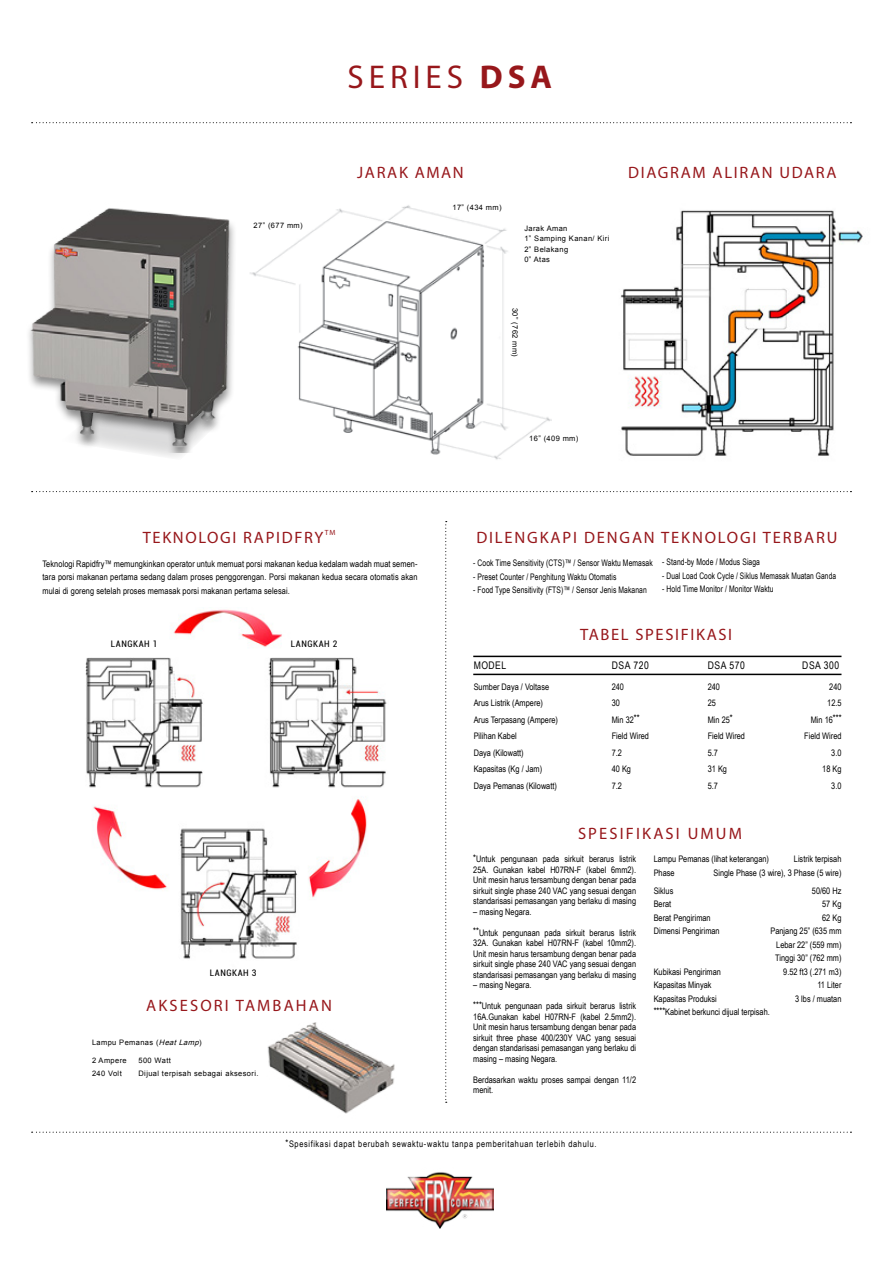
<style>
.page{position:relative;width:893px;height:1263px;background:#fff}
.page>*{position:absolute;margin:0;border:0;box-sizing:border-box;transform-origin:0 0}
.t1{font:33px "Myriad Pro";letter-spacing:.15em;color:#97171b}
.t2{font:16.5px "Myriad Pro";letter-spacing:.11em;color:#97171b}
.t3{font:16.5px "Myriad Pro";letter-spacing:.13em;color:#97171b}
.t4{font:10.5px "Arial Narrow";letter-spacing:.05em;color:#000}
.t5{font:9px/16.5px "Arial Narrow";color:#000}
.t6{font:9px "Arial Narrow";color:#000;scale:.92 1}
.t7{font:9px "Arial Narrow";letter-spacing:.07em;color:#000}
.t8{font:9px "Arial Narrow";color:#000;scale:.9 1}
.t9{font:condensed 9px "Roboto";letter-spacing:.06em;color:#000}
.t10{font:7.5px/10.5px "Arial";letter-spacing:.05em;color:#000}
.t11{font:7.5px "Myriad Pro";color:#97171b}
.s1{font-weight:700}
.s2{font-style:italic}
</style>
<div class="page">
<img style="left:250px;top:205px;width:302px;height:255px">
<img style="left:29px;top:208px;width:205px;height:245px">
<img style="left:620px;top:210px;width:243px;height:246px">
<svg style="left:32px;top:122px;width:819px;height:1px"></svg>
<svg style="left:32px;top:491px;width:819px;height:1px"></svg>
<svg style="left:445px;top:521px;width:2px;height:582px"></svg>
<img style="left:85px;top:609px;width:302px;height:350px">
<img style="left:267px;top:1022px;width:128px;height:92px">
<img style="left:387px;top:1172px;width:107px;height:56px">
<svg style="left:32px;top:1132px;width:819px;height:1px"></svg>
<hr style="left:473px;top:656px;width:368px;height:1px;background:#000">
<hr style="left:473px;top:674px;width:368px;height:1px;background:#000">
<h1 class="t1" style="left:348px;top:57px;width:206px">SERIES <span class="s1">DSA</span></h1>
<h2 class="t2" style="left:357px;top:163px;width:108px">JARAK AMAN</h2>
<h2 class="t2" style="left:628px;top:163px;width:210px">DIAGRAM ALIRAN UDARA</h2>
<p class="t10" style="left:254px;top:220px;width:51px">27” (677 mm)</p>
<p class="t10" style="left:453px;top:202px;width:51px">17” (434 mm)</p>
<p class="t10" style="left:524px;top:223px;width:86px">Jarak Aman<br>1” Samping Kanan/ Kiri<br>2” Belakang<br>0” Atas</p>
<p class="t10" style="left:520px;top:308px;width:51px;rotate:90deg">30” (762 mm)</p>
<p class="t10" style="left:529px;top:433px;width:51px">16” (409 mm)</p>
<p class="t11" style="left:325px;top:528px;width:12px">TM</p>
<h2 class="t2" style="left:143px;top:527px;width:182px">TEKNOLOGI RAPIDFRY</h2>
<h2 class="t2" style="left:476px;top:527px;width:363px">DILENGKAPI DENGAN TEKNOLOGI TERBARU</h2>
<p class="t5" style="left:43px;top:556px;width:377px;line-height:13.5px;text-align:justify">Teknologi Rapidfry™ memungkinkan operator untuk memuat porsi makanan kedua kedalam wadah muat semen&shy;tara porsi makanan pertama sedang dalam proses penggorengan. Porsi makanan kedua secara otomatis akan mulai di goreng setelah proses memasak porsi makanan pertama selesai.</p>
<p class="t9" style="left:111px;top:638px;width:48px">LANGKAH 1</p>
<p class="t9" style="left:291px;top:638px;width:48px">LANGKAH 2</p>
<p class="t9" style="left:210px;top:966px;width:48px">LANGKAH 3</p>
<h2 class="t3" style="left:146px;top:995px;width:187px">AKSESORI TAMBAHAN</h2>
<p class="t10" style="left:92px;top:1037px;width:111px">Lampu Pemanas (<span class="s2">HeatLamp</span>)</p>
<p class="t10" style="left:92px;top:1055px;width:36px">2 Ampere</p>
<p class="t10" style="left:139px;top:1055px;width:34px">500 Watt</p>
<p class="t10" style="left:92px;top:1068px;width:31px">240 Volt</p>
<p class="t10" style="left:139px;top:1068px;width:121px">Dijual terpisah sebagai aksesori.</p>
<p class="t6" style="left:473px;top:556px;width:197px">- Cook Time Sensitivity (CTS)™ / Sensor Waktu Memasak</p>
<p class="t6" style="left:473px;top:570px;width:157px">- Preset Counter / Penghitung Waktu Otomatis</p>
<p class="t6" style="left:473px;top:583px;width:190px">- Food Type Sensitivity (FTS)™ / Sensor Jenis Makanan</p>
<p class="t6" style="left:662px;top:555px;width:108px">- Stand-by Mode / Modus Siaga</p>
<p class="t8" style="left:662px;top:569px;width:195px">- Dual Load Cook Cycle / Siklus Memasak Muatan Ganda</p>
<p class="t6" style="left:662px;top:582px;width:123px">- Hold Time Monitor / Monitor Waktu</p>
<h2 class="t2" style="left:580px;top:625px;width:154px">TABEL SPESIFIKASI</h2>
<p class="t4" style="left:474px;top:658px;width:34px">MODEL</p>
<p class="t4" style="left:612px;top:658px;width:39px">DSA 720</p>
<p class="t4" style="left:708px;top:658px;width:39px">DSA 570</p>
<p class="t4" style="left:802px;top:658px;width:39px">DSA 300</p>
<p class="t5" style="left:474px;top:678px;width:86px">Sumber Daya / Voltase<br>Arus Listrik (Ampere)<br>Arus Terpasang (Ampere)<br>Pilihan Kabel<br>Daya (Kilowatt)<br>Kapasitas (Kg / Jam)<br>Daya Pemanas (Kilowatt)</p>
<p class="t5" style="left:612px;top:678px;width:39px">240<br>30<br>Min 32**<br>Field Wired<br>7.2<br>40 Kg<br>7.2</p>
<p class="t5" style="left:708px;top:678px;width:39px">240<br>25<br>Min 25*<br>Field Wired<br>5.7<br>31 Kg<br>5.7</p>
<p class="t5" style="left:804px;top:678px;width:39px;text-align:right">240<br>12.5<br>Min 16***<br>Field Wired<br>3.0<br>18 Kg<br>3.0</p>
<h2 class="t3" style="left:578px;top:823px;width:165px">SPESIFIKASI UMUM</h2>
<p class="t5" style="left:473px;top:853px;width:164px;line-height:10.5px;text-align:justify">*Untuk pengunaan pada sirkuit berarus listrik 25A. Gunakan kabel H07RN-F (kabel 6mm2).<br>Unit mesin harus tersambung dengan benar pada sirkuit single phase 240 VAC yang sesuai dengan standarisasi pemasangan yang berlaku di masing</p>
<p class="t5" style="left:473px;top:903px;width:60px">– masing Negara.</p>
<p class="t5" style="left:473px;top:927px;width:164px;line-height:10.5px;text-align:justify">**Untuk pengunaan pada sirkuit berarus listrik 32A. Gunakan kabel H07RN-F (kabel 10mm2).<br>Unit mesin harus tersambung dengan benar pada sirkuit single phase 240 VAC yang sesuai dengan standarisasi pemasangan yang berlaku di masing</p>
<p class="t5" style="left:473px;top:976px;width:60px">– masing Negara.</p>
<p class="t5" style="left:473px;top:1000px;width:164px;line-height:10.5px;text-align:justify">***Untuk pengunaan pada sirkuit berarus listrik 16A.Gunakan kabel H07RN-F (kabel 2.5mm2).<br>Unit mesin harus tersambung dengan benar pada sirkuit three phase 400/230Y VAC yang sesuai dengan standarisasi pemasangan yang berlaku di masing – masing Negara.</p>
<p class="t5" style="left:473px;top:1074px;width:164px;line-height:10.5px">Berdasarkan waktu proses sampai dengan 11/2 menit.</p>
<p class="t5" style="left:654px;top:852px;width:117px;line-height:13.5px">Lampu Pemanas (lihat keterangan)<br>Phase</p>
<p class="t5" style="left:654px;top:883px;width:68px;line-height:13.5px">Siklus<br>Berat<br>Berat Pengiriman<br>Dimensi Pengiriman</p>
<p class="t5" style="left:654px;top:964px;width:118px;line-height:13.5px">Kubikasi Pengiriman<br>Kapasitas Minyak<br>Kapasitas Produksi<br>****Kabinet berkunci dijual terpisah.</p>
<p class="t5" style="left:713px;top:852px;width:129px;line-height:13.5px;text-align:right">Listrik terpisah<br>Single Phase (3 wire), 3 Phase (5 wire)</p>
<p class="t5" style="left:770px;top:883px;width:72px;line-height:13.5px;text-align:right">50/60 Hz<br>57 Kg<br>62 Kg<br>Panjang 25” (635 mm<br>Lebar 22” (559 mm)<br>Tinggi 30” (762 mm)<br>9.52 ft3 (.271 m3)<br>11 Liter<br>3 lbs / muatan</p>
<p class="t7" style="left:286px;top:1138px;width:312px">*Spesifikasi dapat berubah sewaktu-waktu tanpa pemberitahuan terlebih dahulu.</p>
</div>
